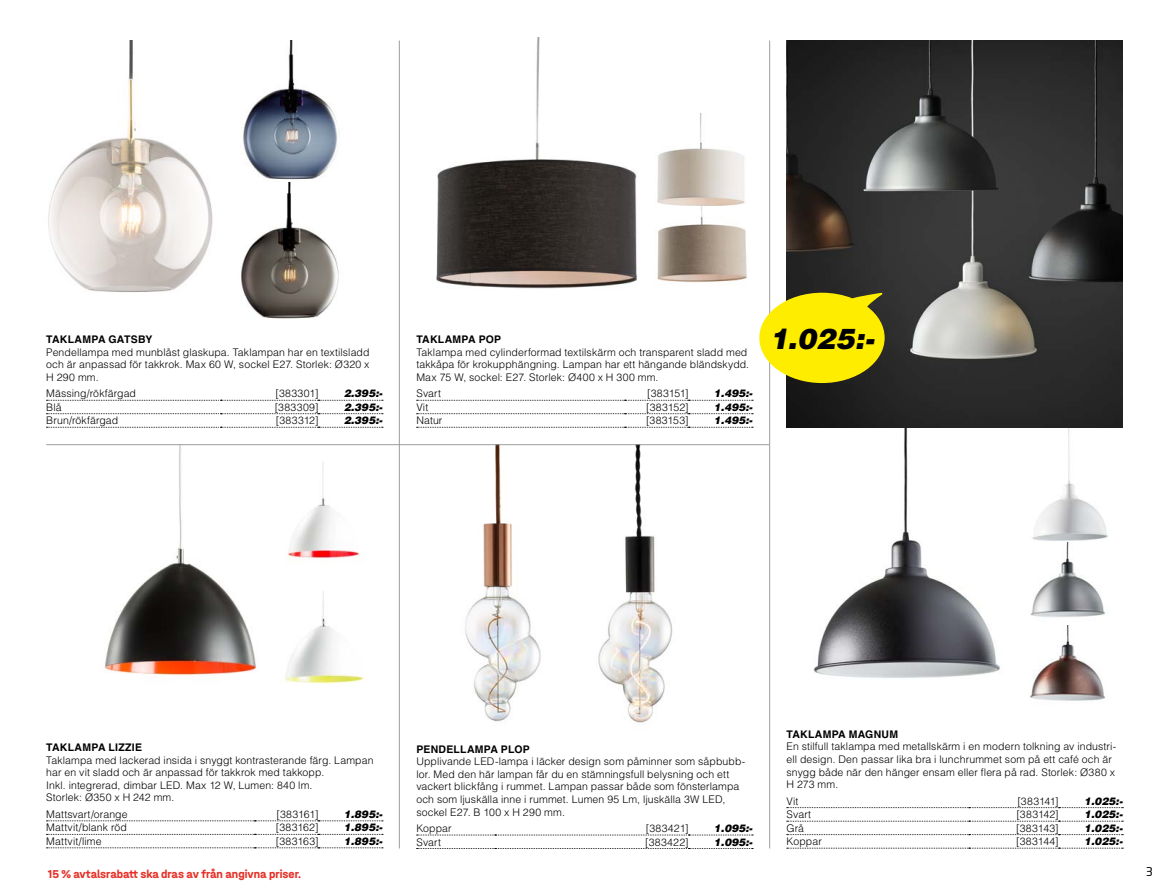
<style>
.page{position:relative;width:1170px;height:893px;background:#fff}
.page>*{position:absolute;margin:0;border:0;box-sizing:border-box;transform-origin:0 0}
.t1{font:italic 900 28.5px "Helvetica AJ";color:#000}
.t2{font:700 12px "Halvar AJP Mittel";color:#e63027}
.t3{font:12px "Neo Sans Pro";color:#000}
.t4{font:300 10.5px/12.6px "Helvetica AJ";letter-spacing:.01em;color:#000}
.t5{font:italic 900 10.5px "Helvetica AJ";color:#000}
.t6{font:700 10.5px "Helvetica AJ";letter-spacing:.02em;color:#000}
</style>
<div class="page">
<img style="left:786px;top:427px;width:242px;height:251px">
<img style="left:1028px;top:427px;width:81px;height:114px">
<img style="left:416px;top:445px;width:149px;height:277px">
<img style="left:567px;top:445px;width:149px;height:278px">
<img style="left:241px;top:40px;width:98px;height:279px">
<hr style="left:399px;top:41px;width:1px;height:807px;background:#9d9d9c">
<img style="left:284px;top:592px;width:79px;height:92px">
<img style="left:76px;top:445px;width:191px;height:231px">
<img style="left:287px;top:461px;width:73px;height:100px">
<hr style="left:769px;top:41px;width:1px;height:807px;background:#9d9d9c">
<hr style="left:46px;top:444px;width:723px;height:1px;background:#9d9d9c">
<img style="left:48px;top:40px;width:165px;height:253px">
<img style="left:1030px;top:542px;width:76px;height:159px">
<img style="left:786px;top:40px;width:336px;height:387px">
<svg style="left:759px;top:293px;width:125px;height:90px;background:#e8d91b"></svg>
<img style="left:436px;top:37px;width:201px;height:252px">
<img style="left:657px;top:113px;width:88px;height:93px">
<img style="left:657px;top:206px;width:90px;height:77px">
<svg style="left:786px;top:834px;width:337px;height:1px"></svg>
<svg style="left:786px;top:848px;width:337px;height:1px"></svg>
<svg style="left:786px;top:807px;width:337px;height:1px"></svg>
<svg style="left:786px;top:821px;width:337px;height:1px"></svg>
<svg style="left:46px;top:821px;width:337px;height:1px"></svg>
<svg style="left:46px;top:834px;width:337px;height:1px"></svg>
<svg style="left:46px;top:848px;width:337px;height:1px"></svg>
<svg style="left:46px;top:400px;width:337px;height:1px"></svg>
<svg style="left:46px;top:413px;width:337px;height:1px"></svg>
<svg style="left:46px;top:427px;width:337px;height:1px"></svg>
<svg style="left:416px;top:400px;width:337px;height:1px"></svg>
<svg style="left:416px;top:413px;width:337px;height:1px"></svg>
<svg style="left:416px;top:427px;width:337px;height:1px"></svg>
<svg style="left:416px;top:835px;width:337px;height:1px"></svg>
<svg style="left:416px;top:848px;width:337px;height:1px"></svg>
<p class="t6" style="left:46px;top:333px;width:108px">TAKLAMPA GATSBY</p>
<p class="t4" style="left:46px;top:345px;width:325px;text-align:justify">Pendellampa med munblåst glaskupa. Taklampan har en textilsladd och är anpassad för takkrok. Max 60 W, sockel E27. Storlek: Ø320 x H 290 mm.</p>
<p class="t4" style="left:46px;top:387px;width:91px">Mässing/rökfärgad</p>
<p class="t4" style="left:275px;top:387px;width:45px">[383301]</p>
<p class="t5" style="left:344px;top:387px;width:40px">2.395:-</p>
<p class="t4" style="left:46px;top:401px;width:17px">Blå</p>
<p class="t4" style="left:275px;top:401px;width:45px">[383309]</p>
<p class="t5" style="left:344px;top:400px;width:40px">2.395:-</p>
<p class="t4" style="left:46px;top:414px;width:73px">Brun/rökfärgad</p>
<p class="t4" style="left:276px;top:414px;width:44px">[383312]</p>
<p class="t5" style="left:344px;top:414px;width:40px">2.395:-</p>
<p class="t6" style="left:416px;top:333px;width:86px">TAKLAMPA POP</p>
<p class="t4" style="left:416px;top:345px;width:334px">Taklampa med cylinderformad textilskärm och transparent sladd med takkåpa för krokupphängning. Lampan har ett hängande bländskydd.<br>Max 75 W, sockel: E27. Storlek: Ø400 x H 300 mm.</p>
<p class="t4" style="left:416px;top:387px;width:26px">Svart</p>
<p class="t4" style="left:647px;top:387px;width:43px">[383151]</p>
<p class="t5" style="left:714px;top:387px;width:40px">1.495:-</p>
<p class="t4" style="left:416px;top:401px;width:13px">Vit</p>
<p class="t4" style="left:646px;top:401px;width:44px">[383152]</p>
<p class="t5" style="left:714px;top:400px;width:40px">1.495:-</p>
<p class="t4" style="left:416px;top:414px;width:28px">Natur</p>
<p class="t4" style="left:646px;top:414px;width:44px">[383153]</p>
<p class="t5" style="left:714px;top:414px;width:40px">1.495:-</p>
<h1 class="t1" style="left:769px;top:320px;width:106px">1.025:-</h1>
<p class="t6" style="left:46px;top:741px;width:97px">TAKLAMPA LIZZIE</p>
<p class="t4" style="left:46px;top:753px;width:329px">Taklampa med lackerad insida i snyggt kontrasterande färg. Lampan har en vit sladd och är anpassad för takkrok med takkopp.<br>Inkl. integrerad, dimbar LED. Max 12 W, Lumen: 840 lm.<br>Storlek: Ø350 x H 242 mm.</p>
<p class="t4" style="left:46px;top:808px;width:83px">Mattsvart/orange</p>
<p class="t4" style="left:276px;top:808px;width:43px">[383161]</p>
<p class="t5" style="left:344px;top:807px;width:40px">1.895:-</p>
<p class="t4" style="left:46px;top:821px;width:82px">Mattvit/blank röd</p>
<p class="t4" style="left:276px;top:821px;width:44px">[383162]</p>
<p class="t5" style="left:344px;top:821px;width:40px">1.895:-</p>
<p class="t4" style="left:46px;top:835px;width:57px">Mattvit/lime</p>
<p class="t4" style="left:276px;top:835px;width:44px">[383163]</p>
<p class="t5" style="left:344px;top:834px;width:40px">1.895:-</p>
<p class="t6" style="left:416px;top:742px;width:115px">PENDELLAMPA PLOP</p>
<p class="t4" style="left:416px;top:755px;width:330px">Upplivande LED-lampa i läcker design som påminner som såpbubb&shy;lor. Med den här lampan får du en stämningsfull belysning och ett vackert blickfång i rummet. Lampan passar både som fönsterlampa och som ljuskälla inne i rummet. Lumen 95 Lm, ljuskälla 3W LED, sockel E27. B 100 x H 290 mm.</p>
<p class="t4" style="left:416px;top:822px;width:37px">Koppar</p>
<p class="t4" style="left:645px;top:822px;width:44px">[383421]</p>
<p class="t5" style="left:714px;top:821px;width:40px">1.095:-</p>
<p class="t4" style="left:416px;top:835px;width:26px">Svart</p>
<p class="t4" style="left:645px;top:835px;width:45px">[383422]</p>
<p class="t5" style="left:714px;top:835px;width:40px">1.095:-</p>
<p class="t6" style="left:786px;top:728px;width:113px">TAKLAMPA MAGNUM</p>
<p class="t4" style="left:786px;top:740px;width:331px">En stilfull taklampa med metallskärm i en modern tolkning av industri&shy;ell design. Den passar lika bra i lunchrummet som på ett café och är snygg både när den hänger ensam eller flera på rad. Storlek: Ø380 x H 273 mm.</p>
<p class="t4" style="left:786px;top:794px;width:13px">Vit</p>
<p class="t4" style="left:1017px;top:794px;width:43px">[383141]</p>
<p class="t5" style="left:1083px;top:794px;width:40px">1.025:-</p>
<p class="t4" style="left:786px;top:808px;width:26px">Svart</p>
<p class="t4" style="left:1016px;top:808px;width:44px">[383142]</p>
<p class="t5" style="left:1083px;top:807px;width:40px">1.025:-</p>
<p class="t4" style="left:786px;top:821px;width:19px">Grå</p>
<p class="t4" style="left:1016px;top:821px;width:44px">[383143]</p>
<p class="t5" style="left:1083px;top:821px;width:40px">1.025:-</p>
<p class="t4" style="left:786px;top:835px;width:37px">Koppar</p>
<p class="t4" style="left:1016px;top:835px;width:44px">[383144]</p>
<p class="t5" style="left:1083px;top:834px;width:40px">1.025:-</p>
<p class="t2" style="left:48px;top:866px;width:255px">15 % avtalsrabatt ska dras av från angivna priser.</p>
<p class="t3" style="left:1145px;top:864px;width:9px">3</p>
</div>
